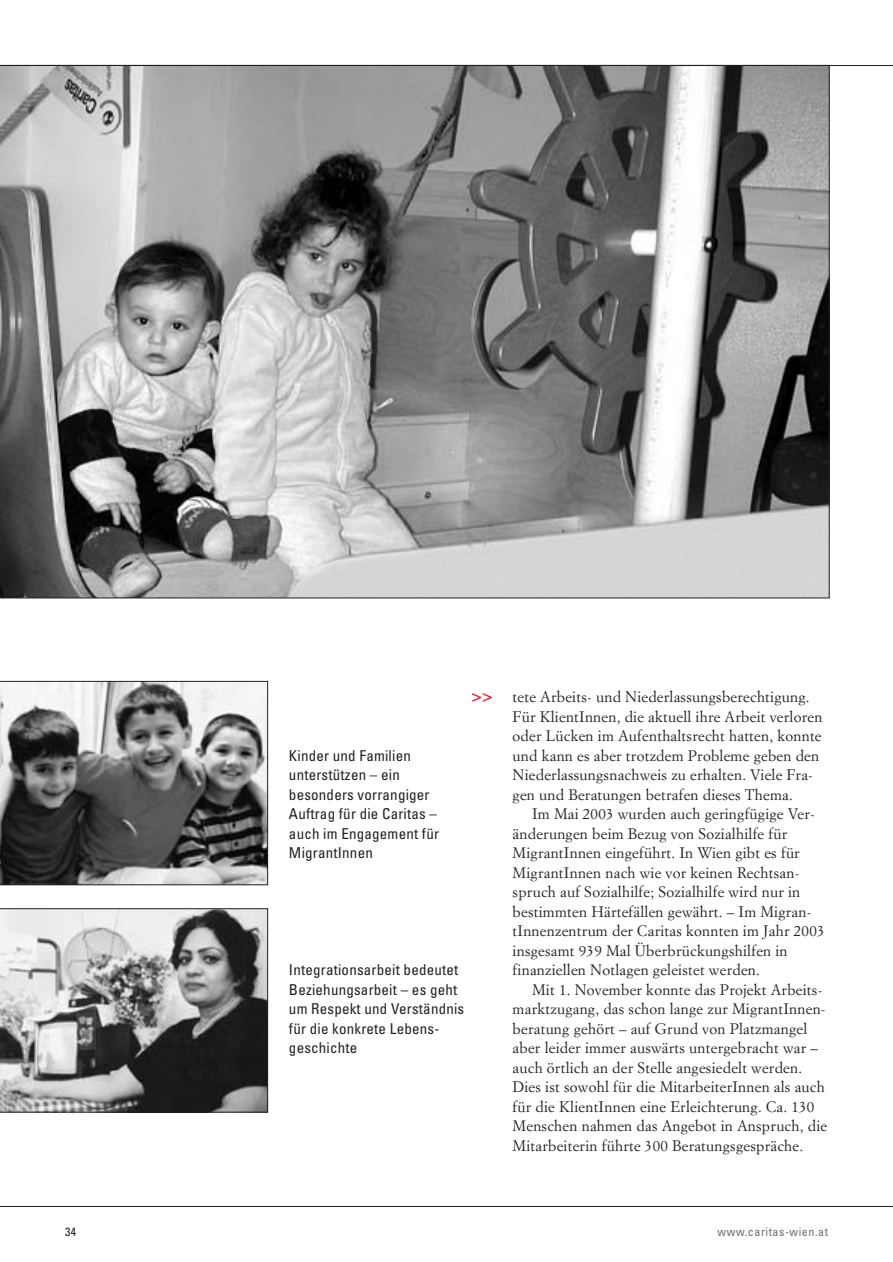
<style>
.page{position:relative;width:893px;height:1262px;background:#fff}
.page>*{position:absolute;margin:0;border:0;box-sizing:border-box;transform-origin:0 0}
.t1{font:18px "Helvetica";color:#ed1b2d}
.t2{font:15px/19.5px "Simoncini Garamond";letter-spacing:.015em;color:#231f20}
.t3{font:condensed 15px/19.5px "Univers";letter-spacing:.015em;color:#231f20}
.t4{font:condensed 12px "Univers";letter-spacing:.045em;color:#6d6e70}
.t5{font:condensed 12px "Univers";color:#231f20}
</style>
<div class="page">
<hr style="left:0;top:1206px;width:892px;height:1px;background:#231f20">
<svg style="left:0;top:66px;width:829px;height:532px;background:#929292"></svg>
<svg style="left:0;top:681px;width:268px;height:204px;background:#767676"></svg>
<svg style="left:0;top:908px;width:268px;height:204px;background:#888"></svg>
<hr style="left:0;top:65px;width:892px;height:1px;background:#231f20">
<p class="t3" style="left:289px;top:747px;width:152px">Kinder und Familien unterstützen – ein besonders vorrangiger<br>Auftrag für die Caritas – auch im Engagement für<br>MigrantInnen</p>
<p class="t1" style="left:471px;top:689px;width:23px">&gt;&gt;</p>
<p class="t3" style="left:289px;top:961px;width:177px">Integrationsarbeit bedeutet<br>Beziehungsarbeit – es geht um Respekt und Verständnis für die konkrete Lebens&shy;geschichte</p>
<p class="t2" style="left:512px;top:688px;width:311px">tete Arbeits- und Niederlassungsberechtigung.<br>Für KlientInnen, die aktuell ihre Arbeit verloren oder Lücken im Aufenthaltsrecht hatten, konnte und kann es aber trotzdem Probleme geben den Niederlassungsnachweis zu erhalten. Viele Fra&shy;gen und Beratungen betrafen dieses Thema.</p>
<p class="t2" style="left:512px;top:805px;width:313px;text-indent:20px">Im Mai 2003 wurden auch geringfügige Ver&shy;änderungen beim Bezug von Sozialhilfe für MigrantInnen eingeführt. In Wien gibt es für MigrantInnen nach wie vor keinen Rechtsan&shy;spruch auf Sozialhilfe; Sozialhilfe wird nur in bestimmten Härtefällen gewährt. – Im Migran&shy;tInnenzentrum der Caritas konnten im Jahr 2003 insgesamt 939 Mal Überbrückungshilfen in finanziellen Notlagen geleistet werden.</p>
<p class="t2" style="left:512px;top:981px;width:316px;text-indent:20px">Mit 1. November konnte das Projekt Arbeits&shy;marktzugang, das schon lange zur MigrantInnen&shy;beratung gehört – auf Grund von Platzmangel aber leider immer auswärts untergebracht war – auch örtlich an der Stelle angesiedelt werden.<br>Dies ist sowohl für die MitarbeiterInnen als auch für die KlientInnen eine Erleichterung. Ca. 130<br>Menschen nahmen das Angebot in Anspruch, die Mitarbeiterin führte 300 Beratungsgespräche.</p>
<p class="t5" style="left:65px;top:1227px;width:12px">34</p>
<p class="t4" style="left:717px;top:1227px;width:112px">www.caritas-wien.at</p>
</div>
